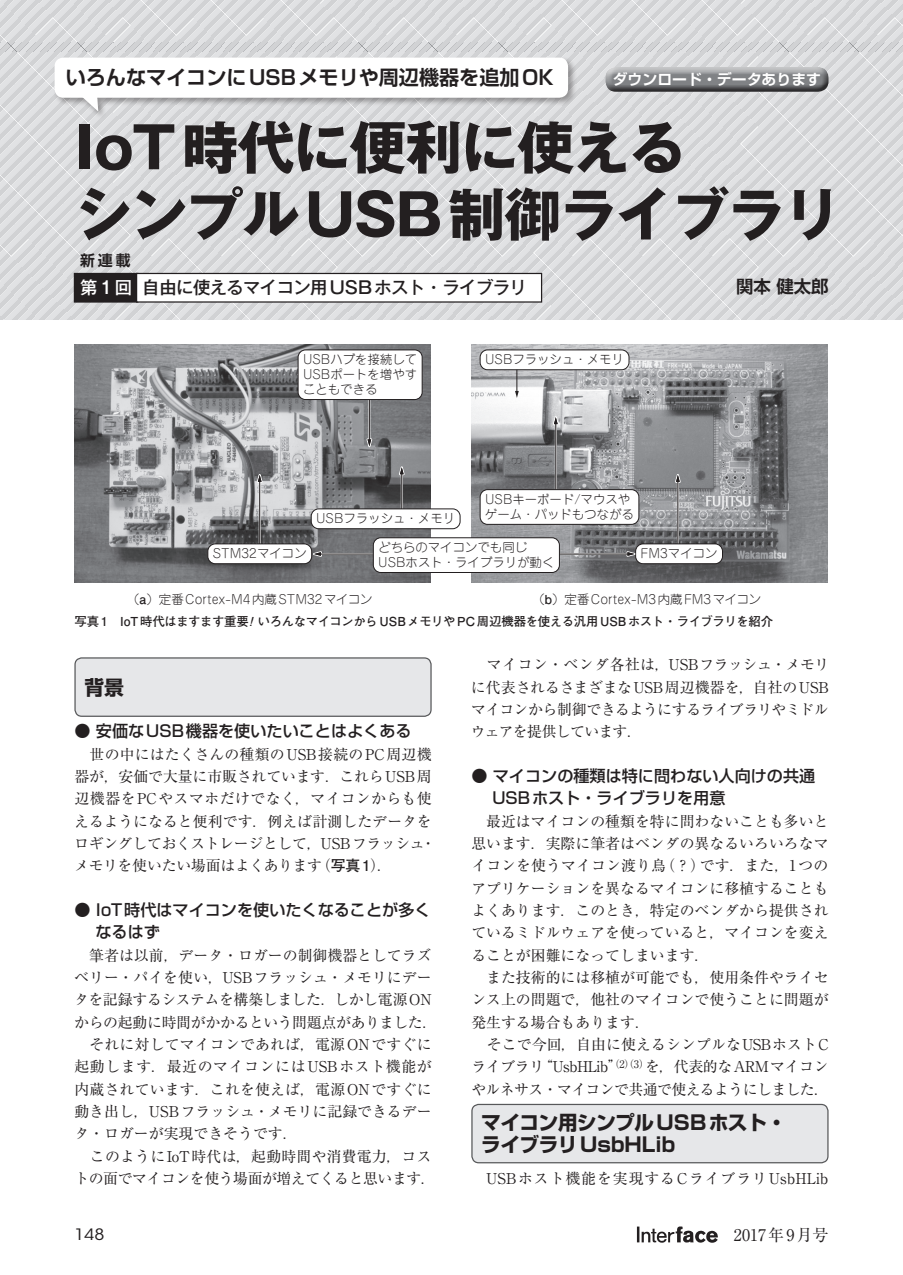
<style>
.page{position:relative;width:903px;height:1275px;background:#fff}
.page>*{position:absolute;margin:0;border:0;box-sizing:border-box;transform-origin:0 0}
.t1{font:700 57.05px/67px "Gothic MB101 Pro";letter-spacing:-.02em;color:#231f20}
.t2{font:700 20.12px "Shin Go Pro De";color:#231f20}
.t3{font:700 19.78px/22.4px "Shin Go Pro";letter-spacing:-.035em;color:#231f20}
.t4{font:500 17.32px "Gothic MB101 Pro";letter-spacing:-.035em;color:#231f20}
.t5{font:700 17.32px "Shin Go Pro De";color:#231f20}
.t6{font:500 16.1px/22.4px "Shin Go Pro";color:#231f20}
.t7{font:16.1px "Ryumin Pro";color:#231f20}
.t8{font:15.58px "ITC Avant Garde Std";color:#231f20;scale:1.11 1}
.t9{font:14.88px/22.4px "Ryumin Pro";color:#231f20}
.t10{font:14.88px "Ryumin Pro";letter-spacing:.06em;color:#231f20}
.t11{font:700 14.88px "Shin Go Pro De";color:#fff}
.t12{font:700 14.88px "Shin Go Pro De";color:#231f20}
.t13{font:300 12.42px/14.9px "Jun 101 Pro";color:#231f20}
.t14{font:700 12.42px "Futo Go B101 Pro";letter-spacing:-.035em;color:#231f20}
.s1{color:#fff}
.s2{font-family:"Futo Go B101 Pro";font-weight:700}
.s3{font-style:italic}
</style>
<div class="page">
<svg style="left:637px;top:1226px;width:81px;height:17px"></svg>
<div style="left:75px;top:658px;width:356px;height:58px;background:#e6e7e9;border-radius:7px"></div>
<div style="left:74px;top:657px;width:358px;height:60px;border:1px solid #57585a;border-radius:7px"></div>
<div style="left:472px;top:1104px;width:356px;height:59px;background:#e6e7e9;border-radius:7px"></div>
<div style="left:471px;top:1104px;width:357px;height:59px;border:1px solid #57585a;border-radius:7px"></div>
<img style="left:74px;top:345px;width:356px;height:238px">
<img style="left:471px;top:345px;width:356px;height:238px">
<svg style="left:515px;top:370px;width:4px;height:28px"></svg>
<div style="left:480px;top:350px;width:149px;height:20px;background:#fff;border-radius:7px"></div>
<div style="left:480px;top:350px;width:149px;height:20px;border:1px solid #231f20;border-radius:7px"></div>
<hr style="left:555px;top:423px;width:2px;height:81px;background:#fff">
<hr style="left:555px;top:423px;width:1px;height:81px;background:#231f20">
<svg style="left:551px;top:409px;width:9px;height:18px"></svg>
<hr style="left:401px;top:473px;width:2px;height:53px;background:#fff">
<hr style="left:401px;top:473px;width:1px;height:53px;background:#231f20">
<svg style="left:397px;top:460px;width:9px;height:17px"></svg>
<hr style="left:368px;top:388px;width:2px;height:53px;background:#fff">
<hr style="left:369px;top:388px;width:1px;height:53px;background:#231f20">
<svg style="left:365px;top:437px;width:9px;height:17px"></svg>
<hr style="left:677px;top:481px;width:2px;height:77px;background:#fff">
<hr style="left:677px;top:481px;width:1px;height:77px;background:#231f20">
<svg style="left:673px;top:467px;width:9px;height:17px"></svg>
<hr style="left:259px;top:481px;width:2px;height:77px;background:#fff">
<hr style="left:259px;top:481px;width:1px;height:77px;background:#231f20">
<svg style="left:255px;top:467px;width:9px;height:17px"></svg>
<div style="left:480px;top:490px;width:159px;height:34px;background:#fff;border-radius:7px"></div>
<div style="left:480px;top:489px;width:159px;height:36px;border:1px solid #231f20;border-radius:7px"></div>
<div style="left:636px;top:544px;width:86px;height:20px;background:#fff;border-radius:7px"></div>
<div style="left:635px;top:544px;width:88px;height:20px;border:1px solid #231f20;border-radius:7px"></div>
<div style="left:208px;top:544px;width:104px;height:20px;background:#fff;border-radius:7px"></div>
<div style="left:207px;top:544px;width:105px;height:20px;border:1px solid #231f20;border-radius:7px"></div>
<hr style="left:320px;top:553px;width:309px;height:2px;background:#fff">
<hr style="left:320px;top:554px;width:309px;height:1px;background:#231f20">
<svg style="left:625px;top:549px;width:12px;height:9px"></svg>
<svg style="left:310px;top:550px;width:13px;height:8px"></svg>
<div style="left:373px;top:538px;width:186px;height:34px;background:#fff;border-radius:7px"></div>
<div style="left:373px;top:537px;width:187px;height:36px;border:1px solid #231f20;border-radius:7px"></div>
<div style="left:311px;top:509px;width:149px;height:20px;background:#fff;border-radius:7px"></div>
<div style="left:311px;top:509px;width:149px;height:20px;border:1px solid #231f20;border-radius:7px"></div>
<div style="left:298px;top:350px;width:124px;height:49px;background:#fff;border-radius:7px"></div>
<div style="left:298px;top:350px;width:124px;height:50px;border:1px solid #231f20;border-radius:7px"></div>
<div style="left:0;top:0;width:903px;height:320px;background:linear-gradient(to right,#dadbdd,#dadbdd)"></div>
<div style="left:53px;top:56px;width:524px;height:64px;background:#231f20;opacity:.4"></div>
<div style="left:55px;top:58px;width:513px;height:40px;background:#fff;border-radius:9px"></div>
<svg style="left:69px;top:97px;width:29px;height:15px"></svg>
<div style="left:74px;top:273px;width:64px;height:29px;background:#231f20"></div>
<div style="left:74px;top:273px;width:64px;height:30px;border:1px solid #231f20"></div>
<div style="left:137px;top:273px;width:404px;height:29px;background:#fff"></div>
<div style="left:136px;top:273px;width:406px;height:30px;border:1px solid #231f20"></div>
<div style="left:602px;top:64px;width:228px;height:24px;background:#fff;opacity:.75"></div>
<div style="left:602px;top:69px;width:228px;height:24px;background:#231f20;opacity:.75"></div>
<h2 class="t2" style="left:66px;top:61px;width:489px">いろんなマイコンにUSBメモリや周辺機器を追加OK</h2>
<p class="t11" style="left:613px;top:67px;width:210px">ダウンロード・データあります</p>
<h1 class="t1" style="left:74px;top:107px;width:768px">IoT時代に便利に使える<br>シンプルUSB制御ライブラリ</h1>
<p class="t12" style="left:80px;top:248px;width:52px">新連載</p>
<p class="t4" style="left:80px;top:273px;width:448px"><span class="s1">第 1 回</span>自由に使えるマイコン用 USBホスト・ライブラリ</p>
<p class="t13" style="left:303px;top:351px;width:116px;text-align:justify">USBハブを接続してUSBポートを増やすこともできる</p>
<p class="t13" style="left:485px;top:351px;width:140px">USBフラッシュ・メモリ</p>
<p class="t5" style="left:736px;top:272px;width:94px">関本 健太郎</p>
<p class="t13" style="left:213px;top:545px;width:95px">STM32マイコン</p>
<p class="t13" style="left:316px;top:510px;width:140px">USBフラッシュ・メモリ</p>
<p class="t13" style="left:485px;top:490px;width:150px">USBキーボード/マウスやゲーム・パッドもつながる</p>
<p class="t13" style="left:378px;top:538px;width:150px">どちらのマイコンでも同じ</p>
<p class="t13" style="left:378px;top:553px;width:178px">USBホスト・ライブラリが動く</p>
<p class="t13" style="left:640px;top:545px;width:78px">FM3マイコン</p>
<p class="t13" style="left:127px;top:590px;width:247px">（<span class="s2">a</span>）定番Cortex-M4内蔵STM32マイコン</p>
<p class="t13" style="left:532px;top:590px;width:230px">（<span class="s2">b</span>）定番Cortex-M3内蔵FM3マイコン</p>
<p class="t14" style="left:74px;top:611px;width:700px">写真 1　IoT 時代はますます重要<span class="s3">!</span> いろんなマイコンから USB メモリや PC 周辺機器を使える汎用 USB ホスト・ライブラリを紹介</p>
<h3 class="t3" style="left:84px;top:674px;width:41px">背景</h3>
<p class="t6" style="left:74px;top:718px;width:339px">● 安価なUSB機器を使いたいことはよくある</p>
<p class="t9" style="left:74px;top:742px;width:363px">　世の中にはたくさんの種類のUSB接続のPC周辺機器が，安価で大量に市販されています．これらUSB周辺機器をPCやスマホだけでなく，マイコンからも使えるようになると便利です．例えば計測したデータをロギングしておくストレージとして，USBフラッシュ・メモリを使いたい場面はよくあります（<span class="s2">写真1</span>）．</p>
<p class="t6" style="left:95px;top:897px;width:337px;text-indent:-21px">● IoT時代はマイコンを使いたくなることが多くなるはず</p>
<p class="t9" style="left:74px;top:943px;width:365px">　筆者は以前，データ・ロガーの制御機器としてラズベリー・パイを使い，USBフラッシュ・メモリにデータを記録するシステムを構築しました．しかし電源ONからの起動に時間がかかるという問題点がありました．　それに対してマイコンであれば，電源ONですぐに起動します．最近のマイコンにはUSBホスト機能が内蔵されています．これを使えば，電源ONですぐに動き出し，USBフラッシュ・メモリに記録できるデータ・ロガーが実現できそうです．<br>　このようにIoT時代は，起動時間や消費電力，コストの面でマイコンを使う場面が増えてくると思います．</p>
<p class="t9" style="left:471px;top:653px;width:360px;text-align:justify">　マイコン・ベンダ各社は，USBフラッシュ・メモリに代表されるさまざまなUSB周辺機器を，自社のUSBマイコンから制御できるようにするライブラリやミドルウェアを提供しています．</p>
<p class="t6" style="left:492px;top:763px;width:324px;text-indent:-21px">● マイコンの種類は特に問わない人向けの共通<br>USBホスト・ライブラリを用意</p>
<p class="t9" style="left:471px;top:809px;width:359px">　最近はマイコンの種類を特に問わないことも多いと思います．実際に筆者はベンダの異なるいろいろなマイコンを使うマイコン渡り鳥（？）です．また，1つのアプリケーションを異なるマイコンに移植することもよくあります．このとき，特定のベンダから提供されているミドルウェアを使っていると，マイコンを変えることが困難になってしまいます．<br>　また技術的には移植が可能でも，使用条件やライセンス上の問題で，他社のマイコンで使うことに問題が発生する場合もあります．<br>　そこで今回，自由に使えるシンプルなUSBホストCライブラリ“UsbHLib”<sup>（2）（3）</sup>を，代表的なARMマイコンやルネサス・マイコンで共通で使えるようにしました．</p>
<h3 class="t3" style="left:481px;top:1109px;width:307px">マイコン用シンプル USB ホスト・ライブラリUsbHLib</h3>
<p class="t10" style="left:471px;top:1167px;width:359px">　USBホスト機能を実現するCライブラリUsbHLib</p>
<p class="t8" style="left:74px;top:1225px;width:29px">148</p>
<p class="t7" style="left:718px;top:1222px;width:112px">　2017年 9月号</p>
</div>
